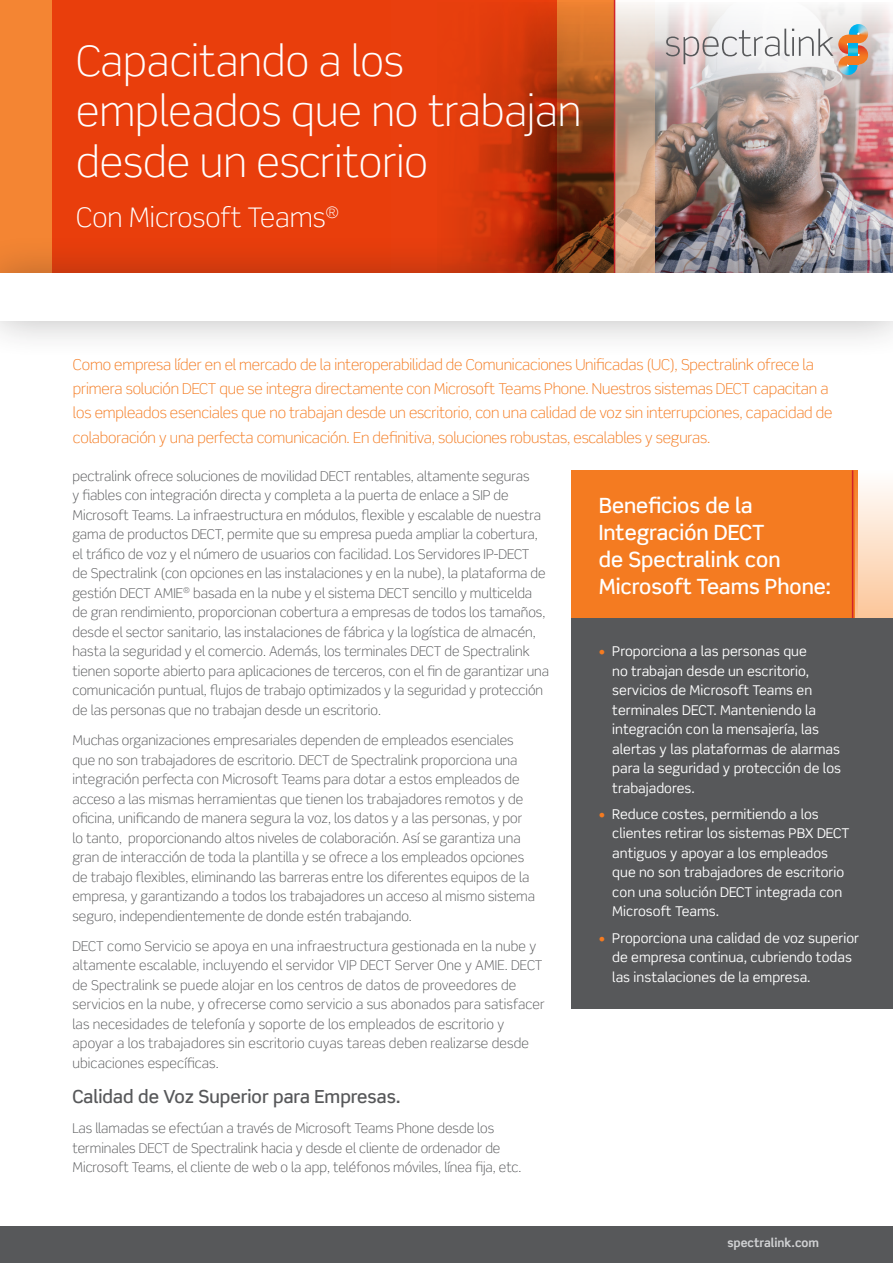
<style>
.page{position:relative;width:893px;height:1263px;background:#fff}
.page>*{position:absolute;margin:0;border:0;box-sizing:border-box;transform-origin:0 0}
.t1{font:300 42px/50.4px "Scene Std";color:#fff}
.t2{font:300 27px "Scene Std";color:#fff}
.t3{font:500 21px/27px "Scene Std";color:#fff}
.Body{font:500 18px "Scene Std";color:#57585a}
.t4{font:300 15px/24px "Scene Std";letter-spacing:-.01em;color:#f47b21}
.Body-2{font:300 13.5px/19.5px "Scene Std";color:#57585a}
.t5{font:13.5px/19.5px "Scene Std";color:#fff}
.Body-3{font:700 12px "Scene Std";color:#d1d2d4}
.s1{color:#f47b21}
</style>
<div class="page">
<img style="left:615px;top:2px;width:278px;height:232px">
<svg style="left:0;top:0;width:614px;height:234px"></svg>
<svg style="left:53px;top:0;width:504px;height:234px;fill:#e93e0c"></svg>
<svg style="left:616px;top:2px;width:39px;height:232px"></svg>
<hr style="left:614px;top:0;width:1px;height:316px;background:#d1232a">
<img style="left:837px;top:66px;width:21px;height:9px">
<img style="left:849px;top:24px;width:19px;height:5px">
<svg style="left:666px;top:29px;width:202px;height:37px"></svg>
<div style="left:0;top:234px;width:893px;height:125px;background:#231f20;opacity:.31"></div>
<div style="left:0;top:273px;width:893px;height:47px;background:#fff"></div>
<div style="left:0;top:1226px;width:893px;height:37px;background:#57585a"></div>
<div style="left:572px;top:470px;width:286px;height:151px;background:#f47b21"></div>
<svg style="left:855px;top:484px;width:38px;height:134px"></svg>
<hr style="left:852px;top:470px;width:1px;height:148px;background:#d1232a">
<div style="left:572px;top:618px;width:321px;height:390px;background:#57585a"></div>
<p class="t1" style="left:76px;top:36px;width:507px">Capacitando a los empleados que no trabajan desde un escritorio</p>
<p class="t2" style="left:76px;top:201px;width:265px">Con Microsoft Teams<sup>®</sup></p>
<h2 class="t4" style="left:73px;top:353px;width:761px">Como empresa líder en el mercado de la interoperabilidad de Comunicaciones Unificadas (UC), Spectralink ofrece la primera solución DECT que se integra directamente con Microsoft Teams Phone. Nuestros sistemas DECT capacitan a los empleados esenciales que no trabajan desde un escritorio, con una calidad de voz sin interrupciones, capacidad de colaboración y una perfecta comunicación. En definitiva, soluciones robustas, escalables y seguras.</h2>
<p class="Body-2" style="left:72px;top:466px;width:478px">pectralink ofrece soluciones de movilidad DECT rentables, altamente seguras<br>y fiables con integración directa y completa a la puerta de enlace a SIP de Microsoft Teams. La infraestructura en módulos, flexible y escalable de nuestra gama de productos DECT, permite que su empresa pueda ampliar la cobertura, el tráfico de voz y el número de usuarios con facilidad. Los Servidores IP-DECT<br>de Spectralink (con opciones en las instalaciones y en la nube), la plataforma de gestión DECT AMIE<sup>®</sup> basada en la nube y el sistema DECT sencillo y multicelda de gran rendimiento, proporcionan cobertura a empresas de todos los tamaños, desde el sector sanitario, las instalaciones de fábrica y la logística de almacén, hasta la seguridad y el comercio. Además, los terminales DECT de Spectralink tienen soporte abierto para aplicaciones de terceros, con el fin de garantizar una comunicación puntual, flujos de trabajo optimizados y la seguridad y protección de las personas que no trabajan desde un escritorio.</p>
<p class="Body-2" style="left:72px;top:731px;width:464px">Muchas organizaciones empresariales dependen de empleados esenciales que no son trabajadores de escritorio. DECT de Spectralink proporciona una integración perfecta con Microsoft Teams para dotar a estos empleados de acceso a las mismas herramientas que tienen los trabajadores remotos y de oficina, unificando de manera segura la voz, los datos y a las personas, y por lo tanto, proporcionando altos niveles de colaboración. Así se garantiza una gran de interacción de toda la plantilla y se ofrece a los empleados opciones de trabajo flexibles, eliminando las barreras entre los diferentes equipos de la empresa, y garantizando a todos los trabajadores un acceso al mismo sistema seguro, independientemente de donde estén trabajando.</p>
<p class="Body-2" style="left:72px;top:936px;width:474px">DECT como Servicio se apoya en una infraestructura gestionada en la nube y altamente escalable, incluyendo el servidor VIP DECT Server One y AMIE. DECT de Spectralink se puede alojar en los centros de datos de proveedores de servicios en la nube, y ofrecerse como servicio a sus abonados para satisfacer las necesidades de telefonía y soporte de los empleados de escritorio y apoyar a los trabajadores sin escritorio cuyas tareas deben realizarse desde ubicaciones específicas.</p>
<p class="Body" style="left:72px;top:1085px;width:329px">Calidad de Voz Superior para Empresas.</p>
<p class="Body-2" style="left:72px;top:1118px;width:450px">Las llamadas se efectúan a través de Microsoft Teams Phone desde los terminales DECT de Spectralink hacia y desde el cliente de ordenador de<br>Microsoft Teams, el cliente de web o la app, teléfonos móviles, línea fija, etc.</p>
<h3 class="t3" style="left:599px;top:492px;width:234px">Beneficios de la<br>Integración DECT<br>de Spectralink con<br>Microsoft Teams Phone:</h3>
<p class="t5" style="left:612px;top:641px;width:230px;text-indent:-14px"><span class="s1">•</span> Proporciona a las personas que<br>no trabajan desde un escritorio, servicios de Microsoft Teams en terminales DECT. Manteniendo la integración con la mensajería, las alertas y las plataformas de alarmas para la seguridad y protección de los trabajadores.</p>
<p class="t5" style="left:612px;top:804px;width:239px;text-indent:-14px"><span class="s1">•</span> Reduce costes, permitiendo a los clientes retirar los sistemas PBX DECT antiguos y apoyar a los empleados que no son trabajadores de escritorio con una solución DECT integrada con<br>Microsoft Teams.</p>
<p class="t5" style="left:612px;top:928px;width:248px;text-indent:-14px"><span class="s1">•</span> Proporciona una calidad de voz superior de empresa continua, cubriendo todas las instalaciones de la empresa.</p>
<p class="Body-3" style="left:727px;top:1235px;width:93px">spectralink.com</p>
</div>
